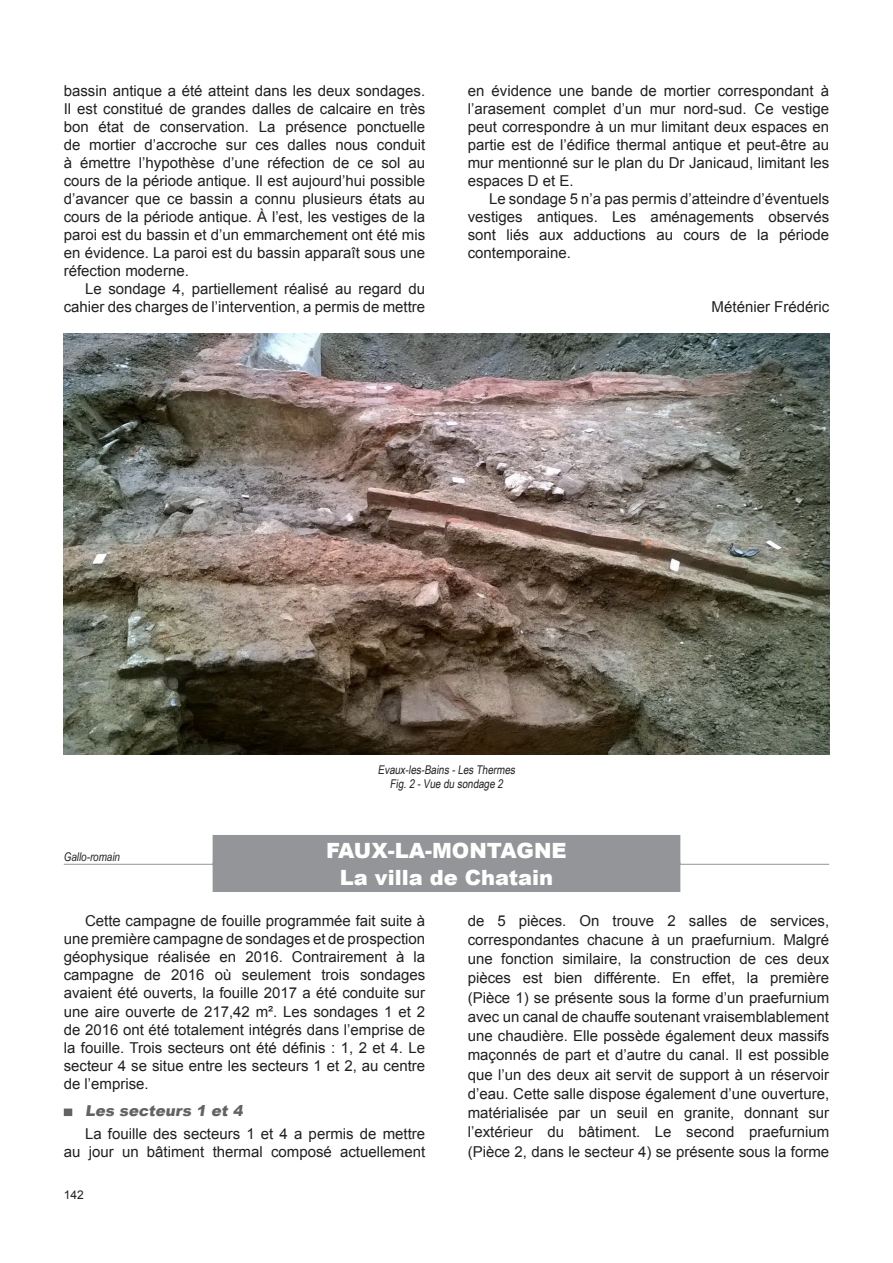
<style>
.page{position:relative;width:893px;height:1263px;background:#fff}
.page>*{position:absolute;margin:0;border:0;box-sizing:border-box;transform-origin:0 0}
.B_commune{font:900 21px "Arial";color:#fff}
.B_site{font:900 21px "Arial";color:#fff}
.B_txt{font:15px/18px "Arial";color:#231f20;text-align:justify}
.B_auteur{font:15px "Arial";color:#231f20}
.B_ST2{font:900 15px "Arial";color:#636366}
.B_légende{font:12px "Arial Narrow";color:#231f20}
.B_chrono_g{font:italic 12px "Arial Narrow";color:#231f20}
.t1{font:12px "Arial";color:#231f20}
</style>
<div class="page">
<img style="left:64px;top:333px;width:765px;height:422px">
<div style="left:64px;top:1108px;width:8px;height:8px;background:#636366"></div>
<div style="left:213px;top:835px;width:467px;height:30px;background:#939598"></div>
<hr style="left:64px;top:864px;width:765px;height:1px;background:#939598">
<div style="left:213px;top:862px;width:467px;height:30px;background:#939598"></div>
<p class="B_txt" style="left:64px;top:82px;width:363px">bassin antique a été atteint dans les deux sondages.<br>Il est constitué de grandes dalles de calcaire en très bon état de conservation. La présence ponctuelle de mortier d’accroche sur ces dalles nous conduit à émettre l’hypothèse d’une réfection de ce sol au cours de la période antique. Il est aujourd’hui possible d’avancer que ce bassin a connu plusieurs états au cours de la période antique. À l’est, les vestiges de la paroi est du bassin et d’un emmarchement ont été mis en évidence. La paroi est du bassin apparaît sous une réfection moderne.</p>
<p class="B_txt" style="left:64px;top:280px;width:363px;text-align:right">Le sondage 4, partiellement réalisé au regard du cahier des charges de l’intervention, a permis de mettre</p>
<p class="B_txt" style="left:468px;top:82px;width:363px">en évidence une bande de mortier correspondant à l’arasement complet d’un mur nord-sud. Ce vestige peut correspondre à un mur limitant deux espaces en partie est de l’édifice thermal antique et peut-être au mur mentionné sur le plan du Dr Janicaud, limitant les espaces D et E.</p>
<p class="B_txt" style="left:468px;top:190px;width:363px;text-indent:21px">Le sondage 5 n’a pas permis d’atteindre d’éventuels vestiges antiques. Les aménagements observés sont liés aux adductions au cours de la période contemporaine.</p>
<p class="B_auteur" style="left:712px;top:297px;width:119px">Méténier Frédéric</p>
<p class="B_chrono_g" style="left:64px;top:848px;width:58px">Gallo-romain</p>
<p class="B_légende" style="left:378px;top:761px;width:141px">Evaux-les-Bains -Les Thermes</p>
<p class="B_légende" style="left:390px;top:775px;width:117px">Fig.2 -Vue du sondage 2</p>
<p class="B_commune" style="left:326px;top:835px;width:242px">FAUX-LA-MONTAGNE</p>
<p class="B_site" style="left:340px;top:862px;width:215px">La villa de Chatain</p>
<p class="B_txt" style="left:64px;top:911px;width:363px;text-indent:21px">Cette campagne de fouille programmée fait suite à une première campagne de sondages et de prospection géophysique réalisée en 2016. Contrairement à la campagne de 2016 où seulement trois sondages avaient été ouverts, la fouille 2017 a été conduite sur une aire ouverte de 217,42 m². Les sondages 1 et 2 de 2016 ont été totalement intégrés dans l’emprise de la fouille. Trois secteurs ont été définis : 1, 2 et 4. Le secteur 4 se situe entre les secteurs 1 et 2, au centre de l’emprise.</p>
<p class="B_ST2" style="left:85px;top:1100px;width:162px">Les secteurs 1 et 4</p>
<p class="B_txt" style="left:64px;top:1124px;width:363px;text-align:right">La fouille des secteurs 1 et 4 a permis de mettre<br>au jour un bâtiment thermal composé actuellement</p>
<p class="t1" style="left:64px;top:1187px;width:22px">142</p>
<p class="B_txt" style="left:468px;top:911px;width:363px;line-height:19.2px">de 5 pièces. On trouve 2 salles de services, correspondantes chacune à un praefurnium. Malgré une fonction similaire, la construction de ces deux pièces est bien différente. En effet, la première (Pièce 1) se présente sous la forme d’un praefurnium avec un canal de chauffe soutenant vraisemblablement une chaudière. Elle possède également deux massifs maçonnés de part et d’autre du canal. Il est possible que l’un des deux ait servit de support à un réservoir d’eau. Cette salle dispose également d’une ouverture, matérialisée par un seuil en granite, donnant sur l’extérieur du bâtiment. Le second praefurnium (Pièce 2, dans le secteur 4) se présente sous la forme</p>
</div>
